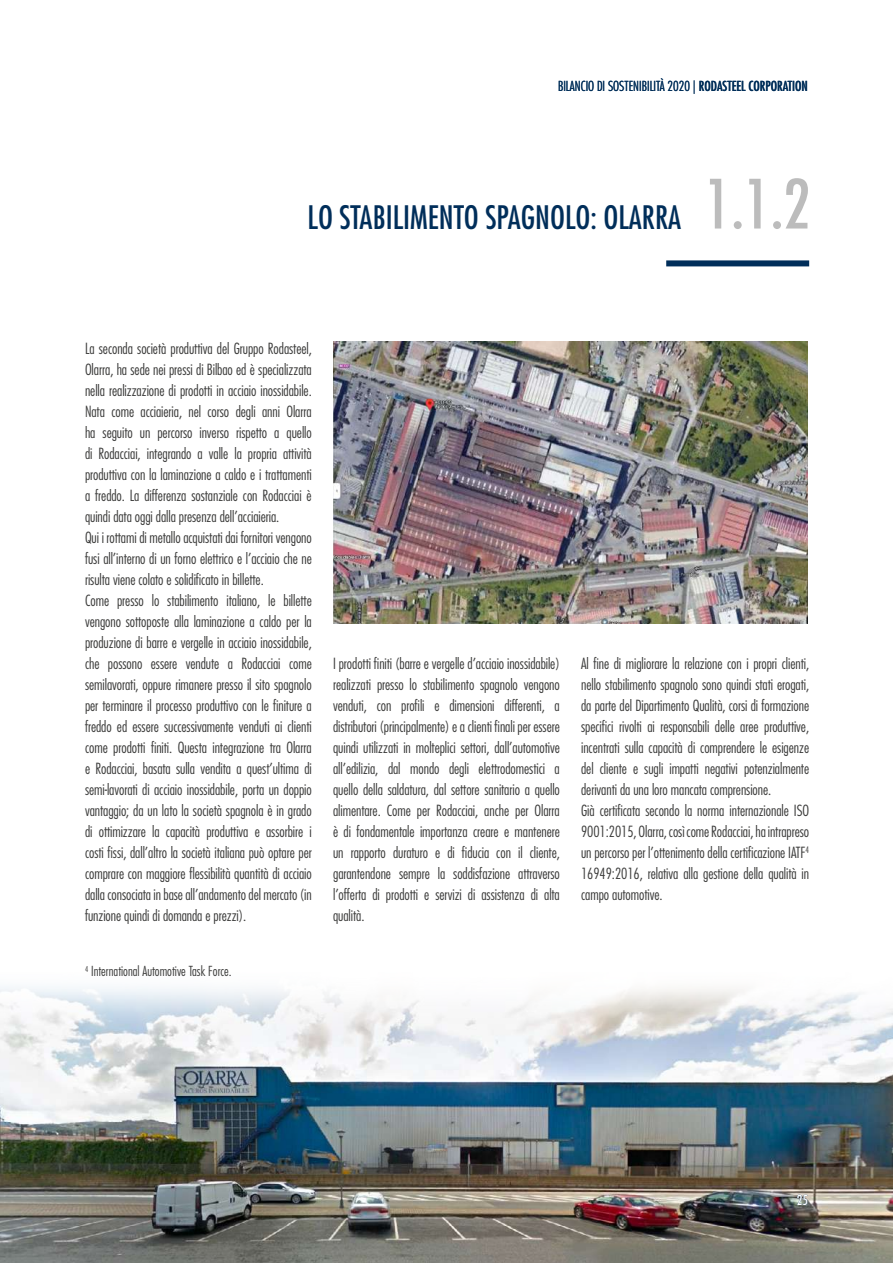
<style>
.page{position:relative;width:893px;height:1263px;background:#fff}
.page>*{position:absolute;margin:0;border:0;box-sizing:border-box;transform-origin:0 0}
.t1{font:condensed 31.5px "Futura Std";color:#002e5a}
.t2{font:300 condensed 15px/21px "Futura Std";letter-spacing:-.005em;color:#3c3c3b}
.t3{font:300 condensed 13.5px "Futura Std";color:#002e59}
.t4{font:300 condensed 13.5px "Futura Std";color:#3c3c3b}
.t5{font:condensed 13.5px "Futura Std";color:#fff}
.s1{font-weight:400}
.s2{font-size:66px;color:#bcbcbc}
</style>
<div class="page">
<img style="left:0;top:986px;width:893px;height:277px">
<div style="left:666px;top:260px;width:143px;height:6px;background:#002e5a"></div>
<img style="left:333px;top:342px;width:475px;height:282px">
<p class="t3" style="left:558px;top:78px;width:251px">BILANCIO DI SOSTENIBILITÀ 2020 | <span class="s1">RODASTEEL CORPORATION</span></p>
<h1 class="t1" style="left:308px;top:198px;width:504px">LO STABILIMENTO SPAGNOLO: OLARRA <span class="s2">1.1.2</span></h1>
<p class="t2" style="left:85px;top:338px;width:228px">La seconda società produttiva del Gruppo Rodasteel, Olarra, ha sede nei pressi di Bilbao ed è specializzata nella realizzazione di prodotti in acciaio inossidabile.<br>Nata come acciaieria, nel corso degli anni Olarra ha seguito un percorso inverso rispetto a quello di Rodacciai, integrando a valle la propria attività produttiva con la laminazione a caldo e i trattamenti a freddo. La differenza sostanziale con Rodacciai è quindi data oggi dalla presenza dell’acciaieria.<br>Qui i rottami di metallo acquistati dai fornitori vengono fusi all’interno di un forno elettrico e l’acciaio che ne risulta viene colato e solidificato in billette.<br>Come presso lo stabilimento italiano, le billette vengono sottoposte alla laminazione a caldo per la produzione di barre e vergelle in acciaio inossidabile, che possono essere vendute a Rodacciai come semilavorati, oppure rimanere presso il sito spagnolo per terminare il processo produttivo con le finiture a freddo ed essere successivamente venduti ai clienti come prodotti finiti. Questa integrazione tra Olarra e Rodacciai, basata sulla vendita a quest’ultima di semi-lavorati di acciaio inossidabile, porta un doppio vantaggio; da un lato la società spagnola è in grado di ottimizzare la capacità produttiva e assorbire i costi fissi, dall’altro la società italiana può optare per comprare con maggiore flessibilità quantità di acciaio dalla consociata in base all’andamento del mercato (in funzione quindi di domanda e prezzi).</p>
<p class="t4" style="left:85px;top:963px;width:148px"><sup>4</sup> International Automotive Task Force.</p>
<p class="t2" style="left:333px;top:653px;width:228px;text-align:justify">I prodotti finiti (barre e vergelle d’acciaio inossidabile) realizzati presso lo stabilimento spagnolo vengono venduti, con profili e dimensioni differenti, a distributori (principalmente) e a clienti finali per essere quindi utilizzati in molteplici settori, dall’automotive all’edilizia, dal mondo degli elettrodomestici a quello della saldatura, dal settore sanitario a quello alimentare. Come per Rodacciai, anche per Olarra è di fondamentale importanza creare e mantenere un rapporto duraturo e di fiducia con il cliente, garantendone sempre la soddisfazione attraverso l’offerta di prodotti e servizi di assistenza di alta qualità.</p>
<p class="t2" style="left:581px;top:653px;width:230px">Al fine di migliorare la relazione con i propri clienti, nello stabilimento spagnolo sono quindi stati erogati, da parte del Dipartimento Qualità, corsi di formazione specifici rivolti ai responsabili delle aree produttive, incentrati sulla capacità di comprendere le esigenze del cliente e sugli impatti negativi potenzialmente derivanti da una loro mancata comprensione.<br>Già certificata secondo la norma internazionale ISO 9001:2015, Olarra, così come Rodacciai, ha intrapreso un percorso per l’ottenimento della certificazione IATF<sup>4<br></sup>16949:2016, relativa alla gestione della qualità in campo automotive.</p>
<p class="t5" style="left:797px;top:1192px;width:13px">25</p>
</div>
